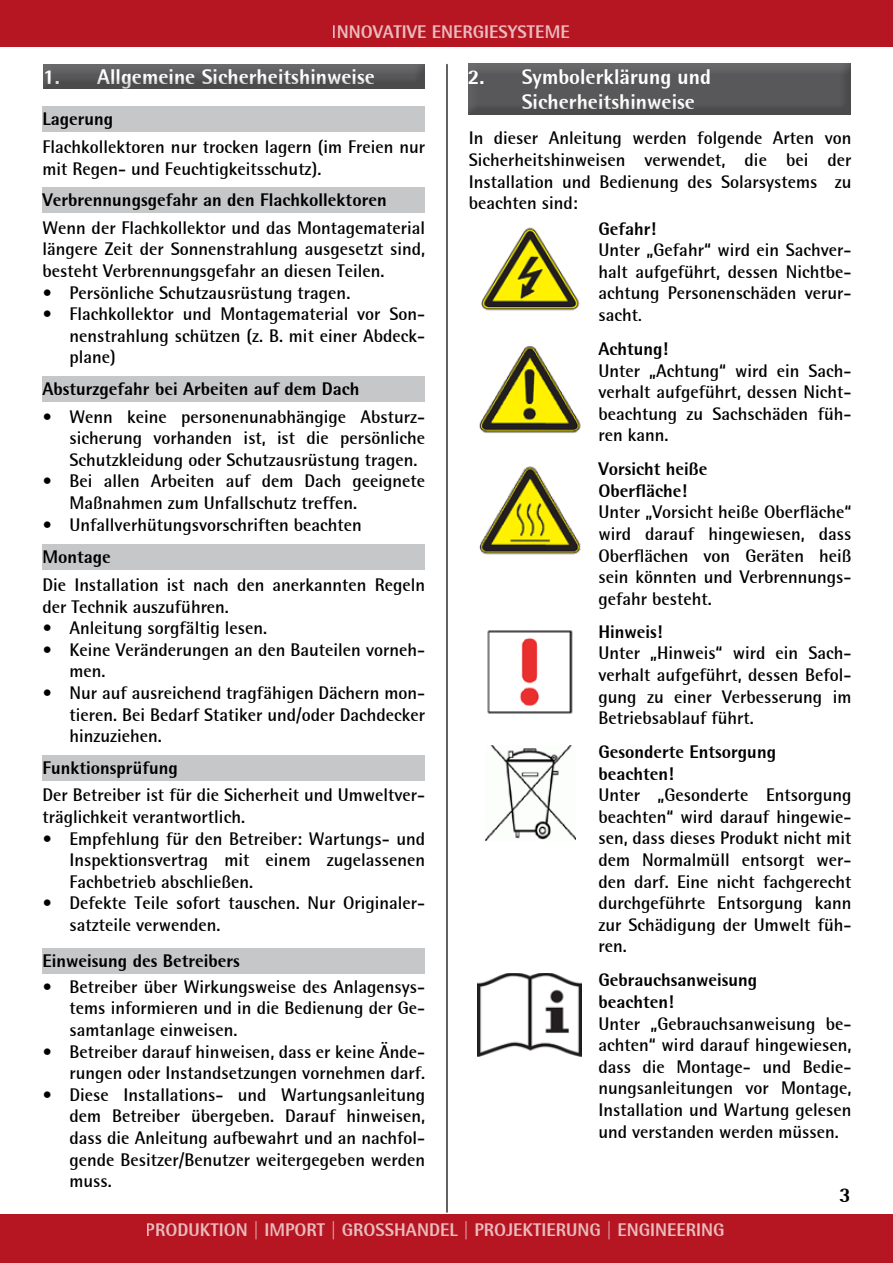
<style>
.page{position:relative;width:893px;height:1263px;background:#fff}
.page>*{position:absolute;margin:0;border:0;box-sizing:border-box;transform-origin:0 0}
.t1{font:800 21px/25.2px "Rotis Semi Sans";color:#fff}
.t2{font:800 21px "Rotis Semi Sans";color:#000}
.t3{font:700 18px/21.6px "Rotis Semi Sans";color:#000;text-align:justify}
.t4{font:800 18px/21.6px "Rotis Semi Sans";color:#000}
.t5{font:800 18px "Rotis Semi Sans";color:#fff}
.s1{font-size:16.5px}
</style>
<div class="page">
<div style="left:0;top:0;width:893px;height:47px;background:#b51621"></div>
<div style="left:0;top:1214px;width:893px;height:49px;background:#b51621"></div>
<div style="left:466px;top:62px;width:387px;height:50px;background:#69696b"></div>
<div style="left:466px;top:64px;width:387px;height:53px;background:#000;opacity:.15"></div>
<div style="left:43px;top:106px;width:382px;height:26px;background:#c6c7c8"></div>
<div style="left:43px;top:187px;width:382px;height:26px;background:#c6c7c8"></div>
<div style="left:43px;top:376px;width:382px;height:25px;background:#c6c7c8"></div>
<div style="left:43px;top:544px;width:382px;height:26px;background:#c6c7c8"></div>
<div style="left:43px;top:755px;width:382px;height:25px;background:#c6c7c8"></div>
<div style="left:43px;top:948px;width:382px;height:26px;background:#c6c7c8"></div>
<img style="left:479px;top:466px;width:102px;height:89px">
<hr style="left:446px;top:65px;width:2px;height:1147px;background:#000">
<img style="left:481px;top:227px;width:99px;height:84px">
<img style="left:479px;top:346px;width:102px;height:87px">
<img style="left:487px;top:630px;width:86px;height:84px">
<img style="left:485px;top:745px;width:91px;height:95px">
<img style="left:478px;top:974px;width:104px;height:83px">
<div style="left:41px;top:63px;width:386px;height:23px;background:#69696b"></div>
<div style="left:41px;top:65px;width:386px;height:26px;background:#000;opacity:.15"></div>
<p class="t5" style="left:332px;top:21px;width:239px">INNOVATIVE ENERGIESYSTEME</p>
<p class="t1" style="left:43px;top:64px;width:333px">1. Allgemeine Sicherheitshinweise</p>
<p class="t4" style="left:43px;top:108px;width:72px">Lagerung</p>
<p class="t3" style="left:43px;top:136px;width:384px">Flachkollektoren nur trocken lagern (im Freien nur mit Regen- und Feuchtigkeitsschutz).</p>
<p class="t4" style="left:43px;top:189px;width:346px">Verbrennungsgefahr an den Flachkollektoren</p>
<p class="t3" style="left:43px;top:217px;width:384px">Wenn der Flachkollektor und das Montagematerial längere Zeit der Sonnenstrahlung ausgesetzt sind, besteht Verbrennungsgefahr an diesen Teilen.</p>
<p class="t3" style="left:43px;top:281px;width:309px">• Persönliche Schutzausrüstung tragen.</p>
<p class="t3" style="left:70px;top:303px;width:357px;text-indent:-27px">• Flachkollektor und Montagematerial vor Son&shy;nenstrahlung schützen (z. B. mit einer Abdeck&shy;plane)</p>
<p class="t4" style="left:43px;top:378px;width:319px">Absturzgefahr bei Arbeiten auf dem Dach</p>
<p class="t3" style="left:70px;top:405px;width:357px;text-indent:-27px">• Wenn keine personenunabhängige Absturz&shy;sicherung vorhanden ist, ist die persönliche Schutzkleidung oder Schutzausrüstung tragen.</p>
<p class="t3" style="left:70px;top:470px;width:357px;text-indent:-27px">• Bei allen Arbeiten auf dem Dach geeignete<br>Maßnahmen zum Unfallschutz treffen.</p>
<p class="t3" style="left:43px;top:513px;width:321px">• Unfallverhütungsvorschriften beachten</p>
<p class="t4" style="left:43px;top:546px;width:70px">Montage</p>
<p class="t3" style="left:43px;top:574px;width:384px">Die Installation ist nach den anerkannten Regeln der Technik auszuführen.</p>
<p class="t3" style="left:43px;top:617px;width:226px">• Anleitung sorgfältig lesen.</p>
<p class="t3" style="left:70px;top:638px;width:357px;text-indent:-27px">• Keine Veränderungen an den Bauteilen vorneh&shy;men.</p>
<p class="t3" style="left:70px;top:682px;width:357px;text-indent:-27px">• Nur auf ausreichend tragfähigen Dächern mon&shy;tieren. Bei Bedarf Statiker und/oder Dachdecker hinzuziehen.</p>
<p class="t4" style="left:43px;top:757px;width:137px">Funktionsprüfung</p>
<p class="t3" style="left:43px;top:784px;width:384px">Der Betreiber ist für die Sicherheit und Umweltver&shy;träglichkeit verantwortlich.</p>
<p class="t3" style="left:70px;top:827px;width:357px;text-indent:-27px">• Empfehlung für den Betreiber: Wartungs- und Inspektionsvertrag mit einem zugelassenen Fachbetrieb abschließen.</p>
<p class="t3" style="left:70px;top:892px;width:357px;text-indent:-27px">• Defekte Teile sofort tauschen. Nur Originaler&shy;satzteile verwenden.</p>
<p class="t4" style="left:43px;top:950px;width:199px">Einweisung des Betreibers</p>
<p class="t3" style="left:70px;top:976px;width:357px;text-indent:-27px">• Betreiber über Wirkungsweise des Anlagensys&shy;tems informieren und in die Bedienung der Ge&shy;samtanlage einweisen.</p>
<p class="t3" style="left:43px;top:1040px;width:384px;text-align:right">• Betreiber darauf hinweisen, dass er keine Ände&shy;rungen oder Instandsetzungen vornehmen darf.</p>
<p class="t3" style="left:70px;top:1084px;width:357px;text-indent:-27px">• Diese Installations- und Wartungsanleitung dem Betreiber übergeben. Darauf hinweisen, dass die Anleitung aufbewahrt und an nachfol&shy;gende Besitzer/Benutzer weitergegeben werden muss.</p>
<p class="t1" style="left:522px;top:64px;width:191px;text-indent:-54px">2. Symbolerklärung und<br>Sicherheitshinweise</p>
<p class="t3" style="left:469px;top:127px;width:384px">In dieser Anleitung werden folgende Arten von Sicherheitshinweisen verwendet, die bei der Installation und Bedienung des Solarsystems zu beachten sind:</p>
<p class="t4" style="left:598px;top:217px;width:59px">Gefahr!</p>
<p class="t3" style="left:598px;top:239px;width:255px">Unter „Gefahr“ wird ein Sachver&shy;halt aufgeführt, dessen Nichtbe&shy;achtung Personenschäden verur&shy;sacht<span class="s1">.</span></p>
<p class="t4" style="left:598px;top:338px;width:71px">Achtung!</p>
<p class="t3" style="left:598px;top:359px;width:254px">Unter „Achtung“ wird ein Sach&shy;verhalt aufgeführt, dessen Nicht&shy;beachtung zu Sachschäden füh&shy;ren kann.</p>
<p class="t4" style="left:598px;top:458px;width:111px">Vorsicht heiße<br>Oberfläche!</p>
<p class="t3" style="left:598px;top:501px;width:255px">Unter „Vorsicht heiße Oberfläche“ wird darauf hingewiesen, dass Oberflächen von Geräten heiß sein könnten und Verbrennungs&shy;gefahr besteht.</p>
<p class="t4" style="left:598px;top:620px;width:66px">Hinweis!</p>
<p class="t3" style="left:598px;top:642px;width:254px">Unter „Hinweis“ wird ein Sach&shy;verhalt aufgeführt, dessen Befol&shy;gung zu einer Verbesserung im Betriebsablauf führt.</p>
<p class="t4" style="left:598px;top:741px;width:179px">Gesonderte Entsorgung beachten!</p>
<p class="t3" style="left:598px;top:784px;width:255px">Unter „Gesonderte Entsorgung beachten“ wird darauf hingewie&shy;sen, dass dieses Produkt nicht mit dem Normalmüll entsorgt wer&shy;den darf. Eine nicht fachgerecht durchgeführte Entsorgung kann zur Schädigung der Umwelt füh&shy;ren.</p>
<p class="t4" style="left:598px;top:969px;width:160px">Gebrauchsanweisung beachten!</p>
<p class="t3" style="left:598px;top:1012px;width:255px">Unter „Gebrauchsanweisung be&shy;achten“ wird darauf hingewiesen, dass die Montage- und Bedie&shy;nungsanleitungen vor Montage, Installation und Wartung gelesen und verstanden werden müssen.</p>
<p class="t2" style="left:839px;top:1181px;width:13px">3</p>
<p class="t5" style="left:146px;top:1219px;width:580px">PRODUKTION | IMPORT | GROSSHANDEL | PROJEKTIERUNG | ENGINEERING</p>
</div>
